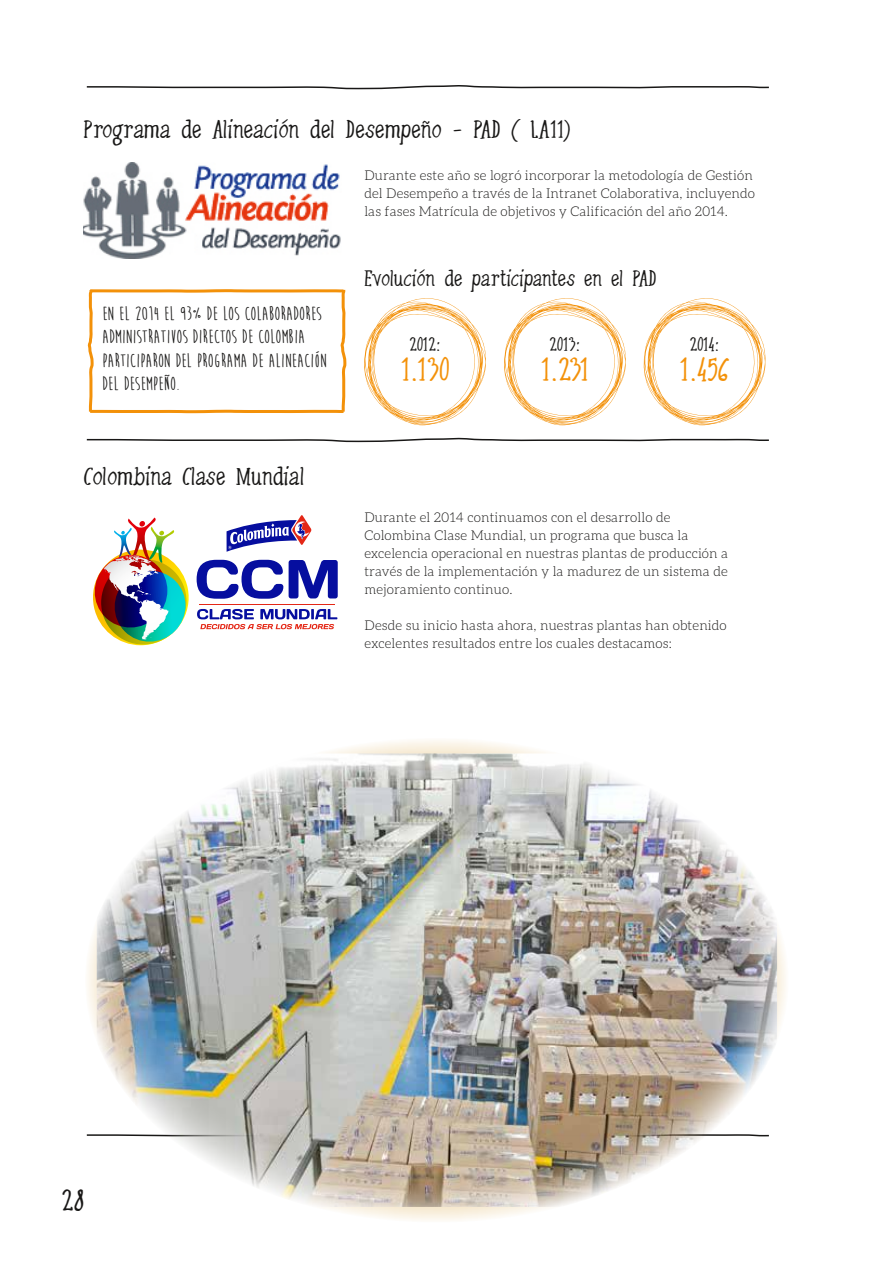
<style>
.page{position:relative;width:893px;height:1263px;background:#fff}
.page>*{position:absolute;margin:0;border:0;box-sizing:border-box;transform-origin:0 0}
.t1{font:36px "Chicken Fried Steak";letter-spacing:-.02em;color:#f39109}
.t2{font:33px "Chicken Fried Steak";color:#181716}
.t3{font:27px "Chicken Fried Steak";color:#181716}
.t4{font:23.85px "Chicken Fried Steak";color:#181716}
.t5{font:21.15px "Chicken Fried Steak";letter-spacing:-.02em;color:#181716}
.t6{font:700 19.5px/23.4px "Moon Flower";color:#181716}
.t7{font:300 13.5px/18px "Aleo";letter-spacing:.01em;color:#181716}
</style>
<div class="page">
<svg style="left:197px;top:560px;width:86px;height:39px"></svg>
<svg style="left:289px;top:560px;width:49px;height:38px"></svg>
<hr style="left:200px;top:603px;width:135px;height:1px;background:#e42716">
<img style="left:93px;top:518px;width:96px;height:127px">
<svg style="left:197px;top:609px;width:140px;height:20px"></svg>
<svg style="left:226px;top:515px;width:86px;height:37px"></svg>
<svg style="left:86px;top:85px;width:683px;height:5px"></svg>
<img style="left:84px;top:162px;width:257px;height:97px">
<svg style="left:86px;top:289px;width:683px;height:154px"></svg>
<svg style="left:85px;top:738px;width:704px;height:484px;fill:#fbf6ec"></svg>
<img style="left:97px;top:753px;width:680px;height:454px">
<h3 class="t3" style="left:84px;top:114px;width:490px">Programa de Alineación del Desempeño - PAD ( LA11)</h3>
<p class="t7" style="left:364px;top:166px;width:392px">Durante este año se logró incorporar la metodología de Gestión del Desempeño a través de la Intranet Colaborativa, incluyendo las fases Matrícula de objetivos y Calificación del año 2014.</p>
<h3 class="t6" style="left:102px;top:302px;width:226px">EN EL 2014 EL 93% DE LOS COLABORADORES ADMINISTRATIVOS DIRECTOS DE COLOMBIA PARTICIPARON DEL PROGRAMA DE ALINEACIÓN DEL DESEMPEÑO.</h3>
<h3 class="t3" style="left:84px;top:461px;width:222px">Colombina Clase Mundial</h3>
<h3 class="t4" style="left:364px;top:265px;width:293px">Evolución de participantes en el PAD</h3>
<h3 class="t5" style="left:409px;top:333px;width:33px">2012:</h3>
<h1 class="t1" style="left:400px;top:349px;width:51px">1.130</h1>
<h3 class="t5" style="left:549px;top:333px;width:33px">2013:</h3>
<h1 class="t1" style="left:540px;top:349px;width:51px">1.231</h1>
<h3 class="t5" style="left:689px;top:333px;width:32px">2014:</h3>
<h1 class="t1" style="left:679px;top:349px;width:53px">1.456</h1>
<p class="t7" style="left:364px;top:508px;width:365px">Durante el 2014 continuamos con el desarrollo de Colombina Clase Mundial, un programa que busca la excelencia operacional en nuestras plantas de producción a través de la implementación y la madurez de un sistema de mejoramiento continuo.</p>
<p class="t7" style="left:365px;top:616px;width:364px">Desde su inicio hasta ahora, nuestras plantas han obtenido excelentes resultados entre los cuales destacamos:</p>
<h2 class="t2" style="left:61px;top:1182px;width:26px">28</h2>
</div>
